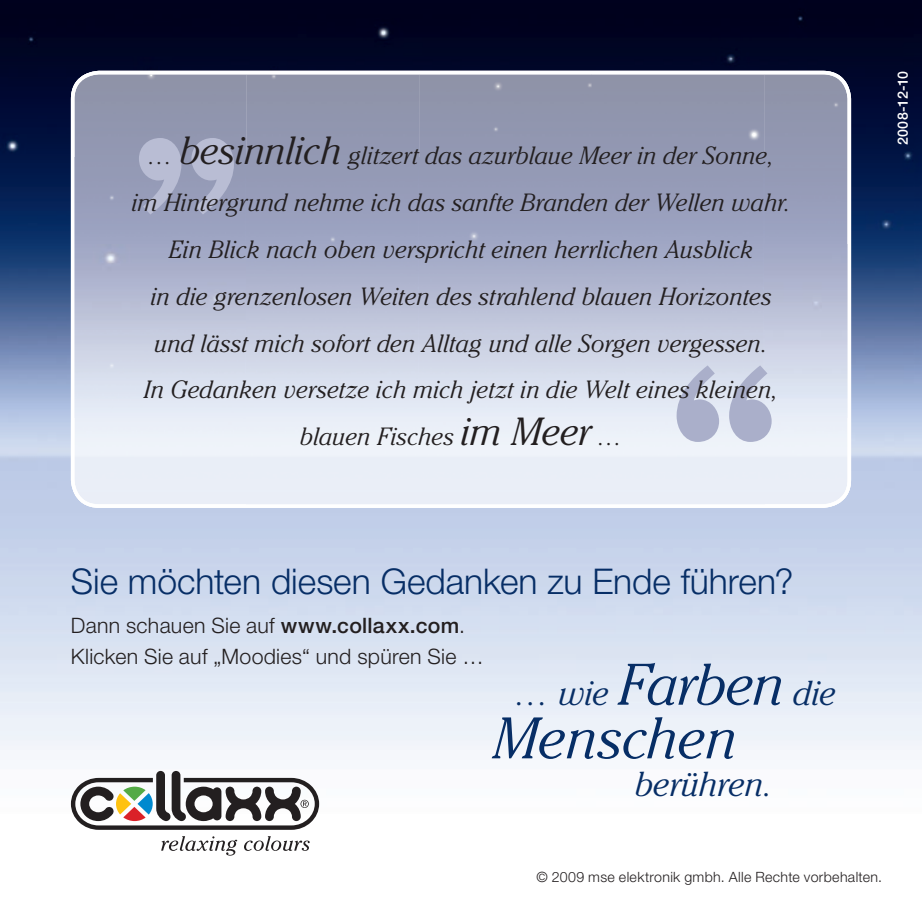
<style>
.page{position:relative;width:922px;height:922px;background:#fff}
.page>*{position:absolute;margin:0;border:0;box-sizing:border-box;transform-origin:0 0}
.t1{font:700 250px "Cheltenham Std";color:#b9bdd4}
.t2{font:700 250px "Cheltenham Std";color:#aaafca}
.t3{font:italic 300 58.25px "Cheltenham Std";color:#072e66}
.t4{font:300 35.5px "Helvetica Neue LT Std";color:#072e66}
.t5{font:italic 300 34.5px "Cheltenham Std";color:#072e66}
.t6{font:italic 300 24.75px/46.8px "Cheltenham Std";color:#231f20;text-align:center}
.t7{font:300 21.25px/31.2px "Helvetica Neue LT Std";letter-spacing:.015em;color:#231f20}
.t8{font:300 14.25px "Helvetica Neue LT Std";letter-spacing:.025em;color:#231f20}
.t9{font:500 14.25px "Helvetica Neue LT Std";letter-spacing:.03em;color:#fff}
.s1{font-size:39px}
.s2{font-weight:500}
.s3{font-size:58.25px}
</style>
<div class="page">
<img style="left:0;top:0;width:921px;height:856px">
<svg style="left:71px;top:71px;width:779px;height:436px"></svg>
<svg style="left:71px;top:770px;width:248px;height:59px"></svg>
<svg style="left:161px;top:835px;width:76px;height:20px"></svg>
<svg style="left:244px;top:835px;width:66px;height:15px"></svg>
<p class="t6" style="left:131px;top:132px;width:660px">… <span class="s1">besinnlich</span> glitzert das azurblaue Meer in der Sonne,<br>im Hintergrund nehme ich das sanfte Branden der Wellen wahr.<br>Ein Blick nach oben verspricht einen herrlichen Ausblick<br>in die grenzenlosen Weiten des strahlend blauen Horizontes und lässt mich sofort den Alltag und alle Sorgen vergessen.<br>In Gedanken versetze ich mich jetzt in die Welt eines kleinen, blauen Fisches <span class="s1">im Meer</span> …</p>
<h1 class="t1" style="left:124px;top:-59px;width:127px">„</h1>
<h1 class="t2" style="left:661px;top:311px;width:126px">“</h1>
<p class="t9" style="left:894px;top:145px;width:76px;rotate:-90deg">2008-12-10</p>
<h3 class="t4" style="left:71px;top:559px;width:724px">Sie möchten diesen Gedanken zu Ende führen?</h3>
<p class="t7" style="left:71px;top:609px;width:414px">Dann schauen Sie auf <span class="s2">www.collaxx.com</span>.<br>Klicken Sie auf „Moodies“ und spüren Sie …</p>
<h3 class="t5" style="left:514px;top:673px;width:322px">… wie <span class="s3">Farben</span> die</h3>
<h2 class="t3" style="left:493px;top:705px;width:245px">Menschen</h2>
<h3 class="t5" style="left:634px;top:763px;width:139px">berühren.</h3>
<p class="t8" style="left:536px;top:868px;width:347px">© 2009 mse elektronik gmbh. Alle Rechte vorbehalten.</p>
</div>
